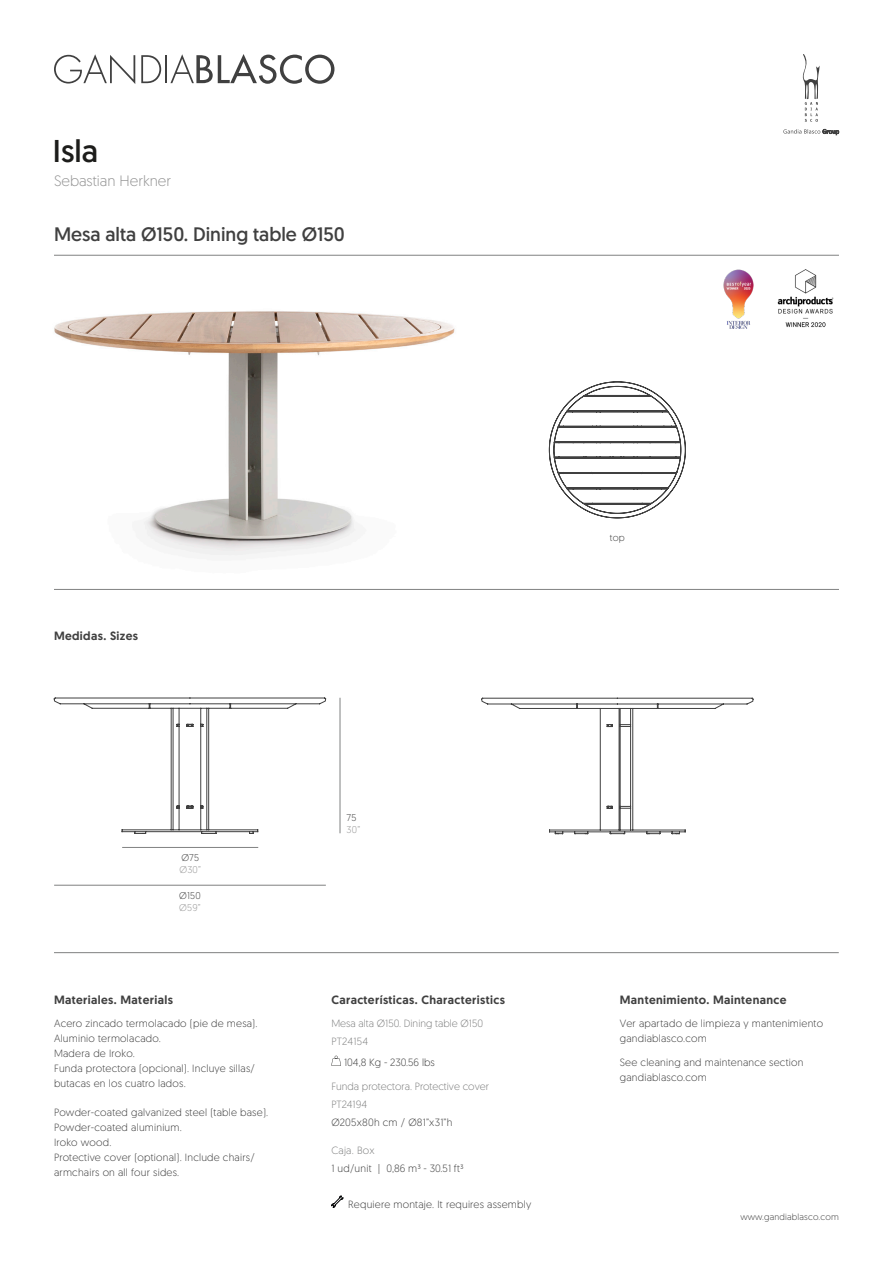
<style>
.page{position:relative;width:893px;height:1263px;background:#fff}
.page>*{position:absolute;margin:0;border:0;box-sizing:border-box;transform-origin:0 0}
.t1{font:31.5px "Geomanist";color:#1d1d1b}
.t2{font:19.5px "Geomanist";color:#404040}
.t3{font:300 15px "Geomanist";color:#959595}
.europa_ingles{font:500 12px "Geomanist";letter-spacing:.03em;color:#404040}
.tabla_titulo_negro{font:300 10.5px/15px "Geomanist";letter-spacing:.02em;color:#404040}
.t4{font:300 10.5px "Geomanist";color:#808181}
.tabla_titulo_negro-2{font:300 10.5px "Geomanist";color:#404040}
.t5{font:300 10.5px "Geomanist";letter-spacing:.02em;color:#808181}
.t6{font:300 9.75px "Geomanist";letter-spacing:.02em;color:#404040}
.t7{font:300 9.75px "Geomanist";letter-spacing:.02em;color:#979797}
.t8{font:300 9px "Geomanist";letter-spacing:.02em;color:#404040}
</style>
<div class="page">
<svg style="left:54px;top:54px;width:81px;height:30px"></svg>
<svg style="left:141px;top:55px;width:20px;height:28px"></svg>
<hr style="left:165px;top:55px;width:2px;height:28px;background:#404040">
<svg style="left:170px;top:54px;width:164px;height:30px"></svg>
<svg style="left:802px;top:54px;width:18px;height:68px"></svg>
<svg style="left:783px;top:129px;width:56px;height:6px"></svg>
<img style="left:777px;top:269px;width:57px;height:59px">
<img style="left:723px;top:269px;width:30px;height:60px">
<img style="left:54px;top:311px;width:401px;height:245px">
<hr style="left:54px;top:255px;width:785px;height:1px;background:#808181">
<hr style="left:54px;top:589px;width:785px;height:1px;background:#808181">
<hr style="left:54px;top:952px;width:785px;height:1px;background:#808181">
<hr style="left:122px;top:847px;width:136px;height:1px;background:#808181">
<hr style="left:54px;top:885px;width:272px;height:1px;background:#808181">
<svg style="left:54px;top:697px;width:272px;height:137px"></svg>
<hr style="left:340px;top:698px;width:1px;height:135px;background:#808181">
<svg style="left:549px;top:381px;width:137px;height:137px"></svg>
<svg style="left:481px;top:698px;width:273px;height:136px"></svg>
<svg style="left:331px;top:1196px;width:12px;height:11px"></svg>
<svg style="left:331px;top:1056px;width:10px;height:10px"></svg>
<p class="t1" style="left:53px;top:130px;width:47px">Isla</p>
<p class="t3" style="left:54px;top:171px;width:119px">Sebastian Herkner</p>
<p class="t2" style="left:54px;top:221px;width:292px">Mesa alta Ø150. Dining table Ø150</p>
<p class="europa_ingles" style="left:54px;top:628px;width:86px">Medidas. Sizes</p>
<p class="t6" style="left:181px;top:851px;width:19px">Ø75</p>
<p class="t7" style="left:179px;top:863px;width:23px">Ø30”</p>
<p class="t6" style="left:179px;top:889px;width:23px">Ø150</p>
<p class="t7" style="left:179px;top:901px;width:23px">Ø59”</p>
<p class="t6" style="left:347px;top:812px;width:11px">75</p>
<p class="t7" style="left:347px;top:823px;width:15px">30”</p>
<p class="t6" style="left:610px;top:531px;width:16px">top</p>
<p class="europa_ingles" style="left:54px;top:991px;width:120px">Materiales. Materials</p>
<p class="europa_ingles" style="left:620px;top:991px;width:168px">Mantenimiento. Maintenance</p>
<p class="tabla_titulo_negro" style="left:620px;top:1015px;width:205px">Ver apartado de limpieza y mantenimiento</p>
<p class="tabla_titulo_negro" style="left:620px;top:1030px;width:88px">gandiablasco.com</p>
<p class="tabla_titulo_negro" style="left:620px;top:1054px;width:185px">See cleaning and maintenance section</p>
<p class="tabla_titulo_negro" style="left:620px;top:1069px;width:88px">gandiablasco.com</p>
<p class="europa_ingles" style="left:331px;top:991px;width:175px">Características. Characteristics</p>
<p class="t4" style="left:331px;top:1016px;width:153px">Mesa alta Ø150. Dining table Ø150</p>
<p class="t5" style="left:331px;top:1034px;width:38px">PT24154</p>
<p class="tabla_titulo_negro-2" style="left:344px;top:1055px;width:92px">104,8 Kg - 230.56 lbs</p>
<p class="tabla_titulo_negro" style="left:54px;top:1015px;width:205px">Acero zincado termolacado (pie de mesa).</p>
<p class="tabla_titulo_negro" style="left:54px;top:1030px;width:108px">Aluminio termolacado.</p>
<p class="tabla_titulo_negro" style="left:54px;top:1045px;width:82px">Madera de Iroko.</p>
<p class="tabla_titulo_negro" style="left:54px;top:1060px;width:202px">Funda protectora (opcional). Incluye sillas/ butacas en los cuatro lados.</p>
<p class="tabla_titulo_negro" style="left:54px;top:1104px;width:216px">Powder-coated galvanized steel (table base).</p>
<p class="tabla_titulo_negro" style="left:54px;top:1119px;width:129px">Powder-coated aluminium.</p>
<p class="tabla_titulo_negro" style="left:54px;top:1134px;width:59px">Iroko wood.</p>
<p class="tabla_titulo_negro" style="left:54px;top:1149px;width:202px">Protective cover (optional). Include chairs/ armchairs on all four sides.</p>
<p class="t4" style="left:331px;top:1080px;width:159px">Funda protectora. Protective cover</p>
<p class="t4" style="left:331px;top:1098px;width:37px">PT24194</p>
<p class="tabla_titulo_negro" style="left:331px;top:1115px;width:123px">Ø205x80h cm / Ø81”x31”h</p>
<p class="t4" style="left:331px;top:1143px;width:45px">Caja. Box</p>
<p class="tabla_titulo_negro" style="left:331px;top:1160px;width:134px">1 ud/unit | 0,86 m³ - 30.51 ft³</p>
<p class="tabla_titulo_negro" style="left:348px;top:1196px;width:185px">Requiere montaje. It requires assembly</p>
<p class="t8" style="left:740px;top:1211px;width:100px">www.gandiablasco.com</p>
</div>
